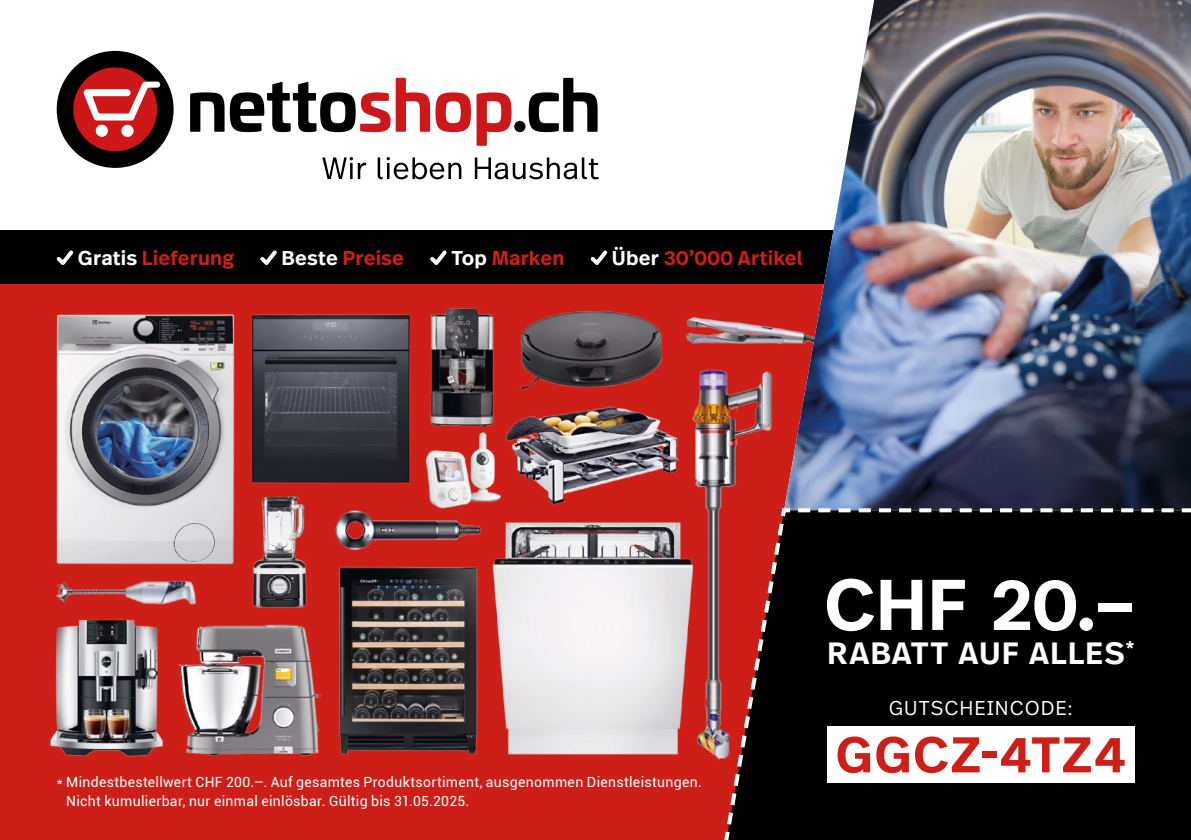
<style>
.page{position:relative;width:1191px;height:840px;background:#fff}
.page>*{position:absolute;margin:0;border:0;box-sizing:border-box;transform-origin:0 0}
.t1{font:600 71.6px "Real Text OT";color:#fff}
.t2{font:600 50px "Real Text OT";letter-spacing:.03em;color:#cd1f17}
.t3{font:600 30.8px "Real Text OT";letter-spacing:.035em;color:#fff}
.t4{font:600 20px "Real Text OT";letter-spacing:.01em;color:#cd1f17}
.t5{font:300 20px "Real Text OT";letter-spacing:.045em;color:#fff}
.t6{font:14px/18.6px "Roboto";letter-spacing:.025em;color:#fff}
.s1{color:#fff}
</style>
<div class="page">
<div style="left:0;top:283px;width:784px;height:556px;background:#cd1f17"></div>
<div style="left:0;top:230px;width:1191px;height:53px;background:#000"></div>
<svg style="left:57px;top:51px;width:117px;height:117px"></svg>
<svg style="left:190px;top:92px;width:34px;height:40px"></svg>
<svg style="left:230px;top:82px;width:160px;height:50px"></svg>
<svg style="left:396px;top:78px;width:115px;height:68px"></svg>
<svg style="left:528px;top:78px;width:69px;height:54px"></svg>
<div style="left:514px;top:121px;width:11px;height:11px;background:#000;border-radius:50%"></div>
<svg style="left:322px;top:157px;width:44px;height:22px"></svg>
<svg style="left:378px;top:157px;width:83px;height:22px"></svg>
<svg style="left:475px;top:157px;width:123px;height:22px"></svg>
<svg style="left:56px;top:250px;width:18px;height:15px"></svg>
<svg style="left:430px;top:250px;width:17px;height:15px"></svg>
<svg style="left:590px;top:250px;width:18px;height:15px"></svg>
<svg style="left:260px;top:250px;width:17px;height:15px"></svg>
<img style="left:25px;top:283px;width:240px;height:312px">
<img style="left:245px;top:307px;width:163px;height:181px">
<img style="left:32px;top:498px;width:190px;height:190px">
<img style="left:34px;top:602px;width:145px;height:169px">
<img style="left:232px;top:481px;width:94px;height:125px">
<img style="left:687px;top:369px;width:91px;height:137px">
<img style="left:463px;top:493px;width:258px;height:289px">
<img style="left:317px;top:492px;width:180px;height:51px">
<img style="left:502px;top:291px;width:177px;height:109px">
<img style="left:315px;top:543px;width:187px;height:233px">
<img style="left:516px;top:400px;width:169px;height:109px">
<img style="left:160px;top:606px;width:187px;height:159px">
<img style="left:679px;top:295px;width:105px;height:74px">
<img style="left:784px;top:0;width:407px;height:506px">
<svg style="left:718px;top:506px;width:473px;height:333px;background:#160707"></svg>
<img style="left:391px;top:294px;width:142px;height:142px">
<img style="left:408px;top:425px;width:108px;height:89px">
<div style="left:827px;top:726px;width:307px;height:56px;background:#fff"></div>
<h3 class="t4" style="left:78px;top:245px;width:158px"><span class="s1">Gratis</span> Lieferung</h3>
<h3 class="t4" style="left:281px;top:245px;width:124px"><span class="s1">Beste</span> Preise</h3>
<h3 class="t4" style="left:451px;top:245px;width:115px"><span class="s1">Top</span> Marken</h3>
<h3 class="t4" style="left:612px;top:245px;width:192px"><span class="s1">Über</span> 30ʼ000 Artikel</h3>
<p class="t6" style="left:66px;top:772px;width:637px;text-indent:-10px">* Mindestbestellwert CHF 200.–. Auf gesamtes Produktsortiment, ausgenommen Dienstleistungen.<br>Nicht kumulierbar, nur einmal einlösbar. Gültig bis 31.05.2025.</p>
<h1 class="t1" style="left:824px;top:558px;width:312px">CHF 20.–</h1>
<h3 class="t3" style="left:827px;top:633px;width:308px">RABATT AUF ALLES<sup>*</sup></h3>
<h3 class="t5" style="left:888px;top:695px;width:186px">GUTSCHEINCODE:</h3>
<h2 class="t2" style="left:835px;top:722px;width:292px">GGCZ-4TZ4</h2>
</div>
